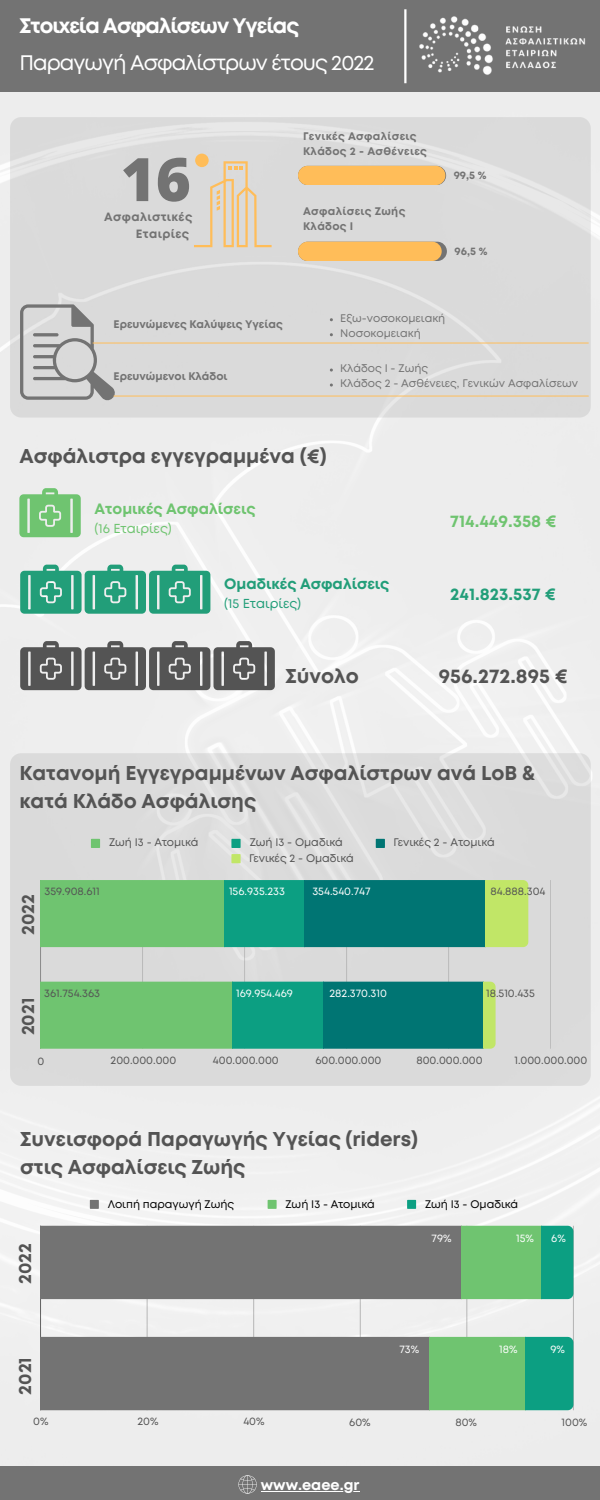
<style>
.page{position:relative;width:600px;height:1500px;background:#fff}
.page>*{position:absolute;margin:0;border:0;box-sizing:border-box;transform-origin:0 0}
.t1{font:800 60px "Open Sans";color:#737373}
.t2{font:21px "Mont";letter-spacing:-.045em;color:#fff}
.t3{font:700 21px "Mont";letter-spacing:-.045em;color:#fff}
.t4{font:700 20px/27.8px "Mont";color:#545454}
.t5{font:700 18px "Mont";color:#545454}
.t6{font:700 17px "Mont";color:#6fc470}
.t7{font:700 17px "Mont";color:#229e79}
.t8{font:700 15px "Mont";color:#6fc470}
.t9{font:700 15px "Mont";color:#229e79}
.t10{font:700 14.6px "Mont";color:#fff}
.t11{font:13px "Mont";color:#6fc470}
.t12{font:13px "Mont";color:#229e79}
.t13{font:700 12px/16.5px "Mont";letter-spacing:.03em;color:#737373;text-align:right}
.t14{font:11px "Mont";color:#545454}
.t15{font:11px "Mont";color:#737373}
.t16{font:700 11px/15px "Mont";letter-spacing:.03em;color:#737373}
.t17{font:11px "Mont";color:#fff}
.t18{font:11px "Mont";color:#000}
.t19{font:700 11px "Mont";color:#737373}
</style>
<div class="page">
<div style="left:0;top:92px;width:600px;height:1374px;background:#eee"></div>
<div style="left:0;top:0;width:600px;height:92px;background:#737373"></div>
<img style="left:394px;top:9px;width:206px;height:92px">
<div style="left:10px;top:753px;width:581px;height:333px;background:#dbdbdb;border-radius:11px"></div>
<svg style="left:91px;top:839px;width:9px;height:9px"></svg>
<svg style="left:231px;top:839px;width:10px;height:9px"></svg>
<svg style="left:376px;top:839px;width:9px;height:9px"></svg>
<svg style="left:231px;top:854px;width:10px;height:9px"></svg>
<hr style="left:142px;top:880px;width:1px;height:169px;background:#545454">
<hr style="left:244px;top:880px;width:1px;height:169px;background:#545454">
<hr style="left:346px;top:880px;width:1px;height:169px;background:#545454">
<hr style="left:448px;top:880px;width:1px;height:169px;background:#545454">
<hr style="left:550px;top:880px;width:1px;height:169px;background:#545454">
<hr style="left:41px;top:880px;width:1px;height:169px;background:#545454">
<svg style="left:41px;top:880px;width:487px;height:67px;background:#3ca373"></svg>
<svg style="left:41px;top:982px;width:455px;height:67px;background:#35a174"></svg>
<svg style="left:19px;top:488px;width:62px;height:49px;background:#8acc8b"></svg>
<svg style="left:20px;top:565px;width:190px;height:49px;background:#52b094"></svg>
<svg style="left:20px;top:641px;width:190px;height:49px;background:#787878"></svg>
<svg style="left:90px;top:1200px;width:9px;height:9px"></svg>
<svg style="left:268px;top:1200px;width:9px;height:9px"></svg>
<svg style="left:407px;top:1200px;width:9px;height:9px"></svg>
<hr style="left:147px;top:1226px;width:1px;height:184px;background:#000">
<hr style="left:253px;top:1226px;width:1px;height:184px;background:#000">
<hr style="left:360px;top:1226px;width:1px;height:184px;background:#000">
<hr style="left:466px;top:1226px;width:1px;height:184px;background:#000">
<hr style="left:573px;top:1226px;width:1px;height:184px;background:#000">
<hr style="left:41px;top:1226px;width:1px;height:184px;background:#000">
<svg style="left:41px;top:1226px;width:532px;height:73px;background:#6c8173"></svg>
<svg style="left:41px;top:1337px;width:532px;height:73px;background:#698573"></svg>
<div style="left:0;top:1466px;width:600px;height:34px;background:#737373"></div>
<div style="left:10px;top:117px;width:581px;height:301px;background:#dadada;border-radius:11px"></div>
<div style="left:298px;top:242px;width:149px;height:19px;background:#737373;border-radius:10px"></div>
<div style="left:298px;top:242px;width:144px;height:19px;background:#ffbd59;border-radius:10px"></div>
<div style="left:298px;top:166px;width:147px;height:19px;background:#ffbd59;border-radius:10px"></div>
<svg style="left:20px;top:304px;width:100px;height:97px"></svg>
<hr style="left:33px;top:333px;width:26px;height:3px;background:#737373;border-radius:2px">
<hr style="left:93px;top:343px;width:496px;height:1px;background:#ffbd59">
<hr style="left:114px;top:396px;width:475px;height:1px;background:#ffbd59">
<svg style="left:194px;top:161px;width:77px;height:86px"></svg>
<div style="left:195px;top:154px;width:14px;height:13px;background:#ffbd59;border-radius:50%"></div>
<svg style="left:238px;top:1475px;width:18px;height:18px"></svg>
<hr style="left:261px;top:1491px;width:98px;height:1px;background:#fff">
<p class="t3" style="left:19px;top:18px;width:281px">Στοιχεία Ασφαλίσεων Υγείας</p>
<p class="t2" style="left:19px;top:55px;width:357px">Παραγωγή Ασφαλίστρων έτους 2022</p>
<p class="t1" style="left:121px;top:137px;width:72px">16</p>
<p class="t13" style="left:104px;top:210px;width:89px">Ασφαλιστικές<br>Εταιρίες</p>
<p class="t16" style="left:303px;top:130px;width:125px">Γενικές Ασφαλίσεις<br>Κλάδος 2 - Ασθένειες</p>
<p class="t16" style="left:303px;top:204px;width:104px">Ασφαλίσεις Ζωής</p>
<p class="t16" style="left:303px;top:219px;width:52px">Κλάδος Ι</p>
<p class="t16" style="left:454px;top:169px;width:34px">99,5 %</p>
<p class="t16" style="left:454px;top:245px;width:34px">96,5 %</p>
<p class="t19" style="left:114px;top:320px;width:171px">Ερευνώμενες Καλύψεις Υγείας</p>
<p class="t15" style="left:340px;top:314px;width:107px">Εξω-νοσοκομειακή</p>
<p class="t15" style="left:340px;top:329px;width:82px">Νοσοκομειακή</p>
<p class="t19" style="left:114px;top:372px;width:115px">Ερευνώμενοι Κλάδοι</p>
<p class="t15" style="left:340px;top:364px;width:89px">Κλάδος Ι - Ζωής</p>
<p class="t15" style="left:340px;top:379px;width:239px">Κλάδος 2 - Ασθένειες, Γενικών Ασφαλίσεων</p>
<p class="t4" style="left:19px;top:444px;width:309px">Ασφάλιστρα εγγεγραμμένα (€)</p>
<p class="t8" style="left:95px;top:503px;width:162px">Ατομικές Ασφαλίσεις</p>
<p class="t11" style="left:95px;top:523px;width:79px">(16 Εταιρίες)</p>
<p class="t6" style="left:450px;top:514px;width:108px">714.449.358 €</p>
<p class="t9" style="left:224px;top:578px;width:167px">Ομαδικές Ασφαλίσεις</p>
<p class="t12" style="left:224px;top:599px;width:78px">(15 Εταιρίες)</p>
<p class="t7" style="left:450px;top:588px;width:107px">241.823.537 €</p>
<p class="t4" style="left:285px;top:664px;width:75px">Σύνολο</p>
<p class="t4" style="left:439px;top:664px;width:130px">956.272.895 €</p>
<p class="t4" style="left:19px;top:761px;width:517px">Κατανομή Εγγεγραμμένων Ασφαλίστρων ανά LoB &amp; κατά Κλάδο Ασφάλισης</p>
<p class="t5" style="left:21px;top:935px;width:42px;rotate:-90deg">2022</p>
<p class="t14" style="left:109px;top:838px;width:91px">Ζωή I3 - Ατομικά</p>
<p class="t14" style="left:250px;top:838px;width:95px">Ζωή I3 - Ομαδικά</p>
<p class="t14" style="left:393px;top:838px;width:103px">Γενικές 2 - Aτομικά</p>
<p class="t14" style="left:249px;top:854px;width:106px">Γενικές 2 - Ομαδικά</p>
<p class="t14" style="left:44px;top:888px;width:57px">359.908.611</p>
<p class="t17" style="left:229px;top:888px;width:57px">156.935.233</p>
<p class="t17" style="left:312px;top:888px;width:60px">354.540.747</p>
<p class="t14" style="left:490px;top:888px;width:56px">84.888.304</p>
<p class="t5" style="left:21px;top:1035px;width:39px;rotate:-90deg">2021</p>
<p class="t14" style="left:44px;top:989px;width:57px">361.754.363</p>
<p class="t17" style="left:236px;top:989px;width:58px">169.954.469</p>
<p class="t17" style="left:329px;top:989px;width:59px">282.370.310</p>
<p class="t14" style="left:486px;top:989px;width:50px">18.510.435</p>
<p class="t14" style="left:38px;top:1057px;width:8px">0</p>
<p class="t14" style="left:111px;top:1056px;width:67px">200.000.000</p>
<p class="t14" style="left:213px;top:1056px;width:67px">400.000.000</p>
<p class="t14" style="left:315px;top:1056px;width:67px">600.000.000</p>
<p class="t14" style="left:416px;top:1056px;width:68px">800.000.000</p>
<p class="t14" style="left:514px;top:1056px;width:74px">1.000.000.000</p>
<p class="t4" style="left:20px;top:1127px;width:399px">Συνεισφορά Παραγωγής Υγείας (riders)</p>
<p class="t4" style="left:20px;top:1154px;width:227px">στις Ασφαλίσεις Ζωής</p>
<p class="t18" style="left:108px;top:1200px;width:128px">Λοιπή παραγωγή Ζωής</p>
<p class="t18" style="left:286px;top:1200px;width:91px">Ζωή I3 - Ατομικά</p>
<p class="t18" style="left:425px;top:1200px;width:95px">Ζωή I3 - Ομαδικά</p>
<p class="t5" style="left:18px;top:1284px;width:42px;rotate:-90deg">2022</p>
<p class="t5" style="left:18px;top:1395px;width:39px;rotate:-90deg">2021</p>
<p class="t17" style="left:432px;top:1234px;width:21px">79%</p>
<p class="t17" style="left:516px;top:1234px;width:19px">15%</p>
<p class="t17" style="left:551px;top:1234px;width:16px">6%</p>
<p class="t17" style="left:400px;top:1345px;width:21px">73%</p>
<p class="t17" style="left:499px;top:1345px;width:20px">18%</p>
<p class="t17" style="left:550px;top:1345px;width:16px">9%</p>
<p class="t14" style="left:33px;top:1417px;width:17px">0%</p>
<p class="t14" style="left:137px;top:1417px;width:23px">20%</p>
<p class="t14" style="left:243px;top:1417px;width:23px">40%</p>
<p class="t14" style="left:349px;top:1418px;width:23px">60%</p>
<p class="t14" style="left:455px;top:1418px;width:23px">80%</p>
<p class="t14" style="left:562px;top:1418px;width:27px">100%</p>
<p class="t10" style="left:261px;top:1479px;width:100px">www.eaee.gr</p>
</div>
